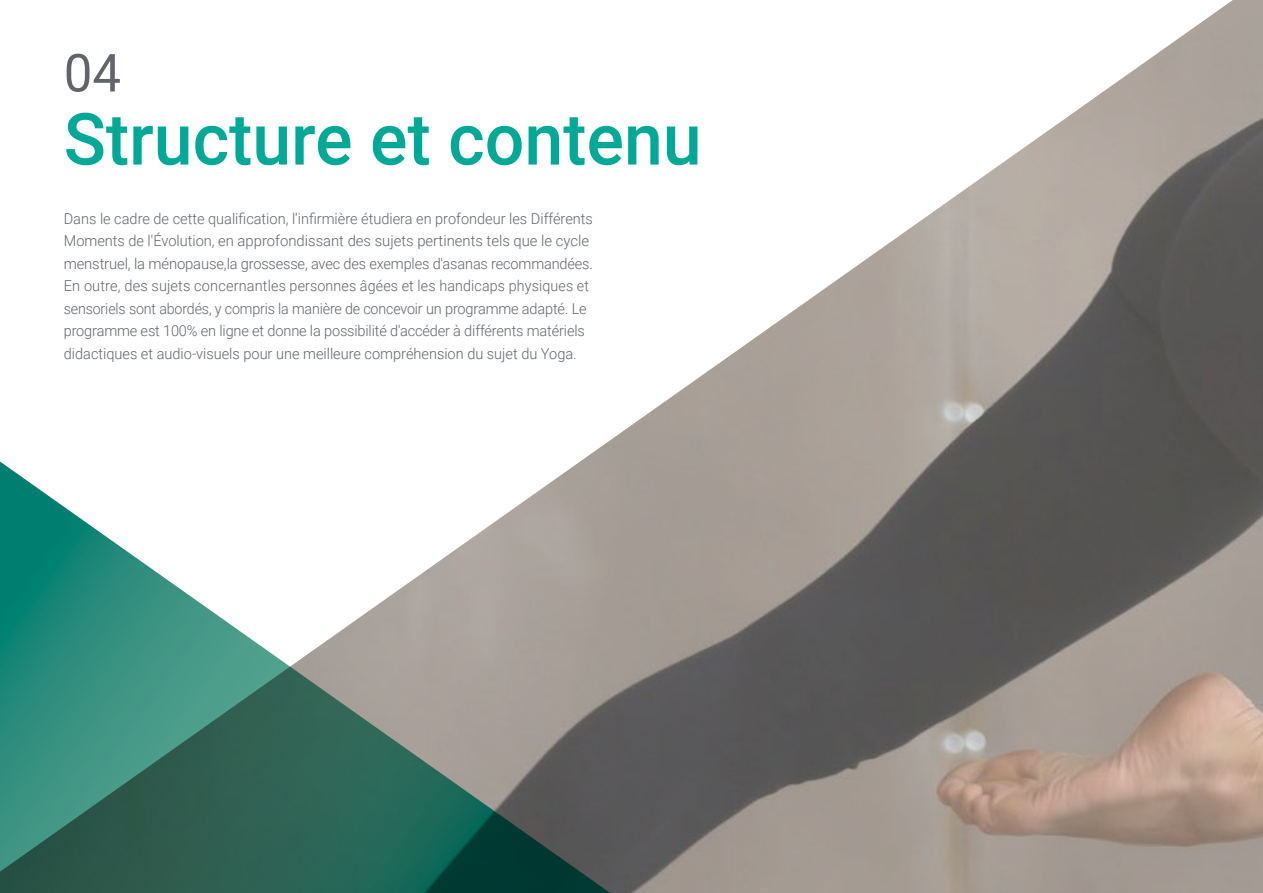
<style>
.page{position:relative;width:1263px;height:893px;background:#fff}
.page>*{position:absolute;margin:0;border:0;box-sizing:border-box;transform-origin:0 0}
.t1{font:500 72px "Roboto";color:#00a996}
.t2{font:52.5px "Roboto";color:#61646a}
.t3{font:300 15px/22.5px "Roboto";color:#61646a}
</style>
<div class="page">
<img style="left:602px;top:0;width:661px;height:893px">
<svg style="left:0;top:446px;width:640px;height:447px"></svg>
<h2 class="t2" style="left:64px;top:36px;width:59px">04</h2>
<h1 class="t1" style="left:64px;top:89px;width:639px">Structure et contenu</h1>
<p class="t3" style="left:64px;top:207px;width:531px">Dans le cadre de cette qualification, l'infirmière étudiera en profondeur les Différents Moments de l'Évolution, en approfondissant des sujets pertinents tels que le cycle menstruel, la ménopause,la grossesse, avec des exemples d'asanas recommandées.<br>En outre, des sujets concernantles personnes âgées et les handicaps physiques et sensoriels sont abordés, y compris la manière de concevoir un programme adapté. Le programme est 100% en ligne et donne la possibilité d'accéder à différents matériels didactiques et audio-visuels pour une meilleure compréhension du sujet du Yoga.</p>
</div>
